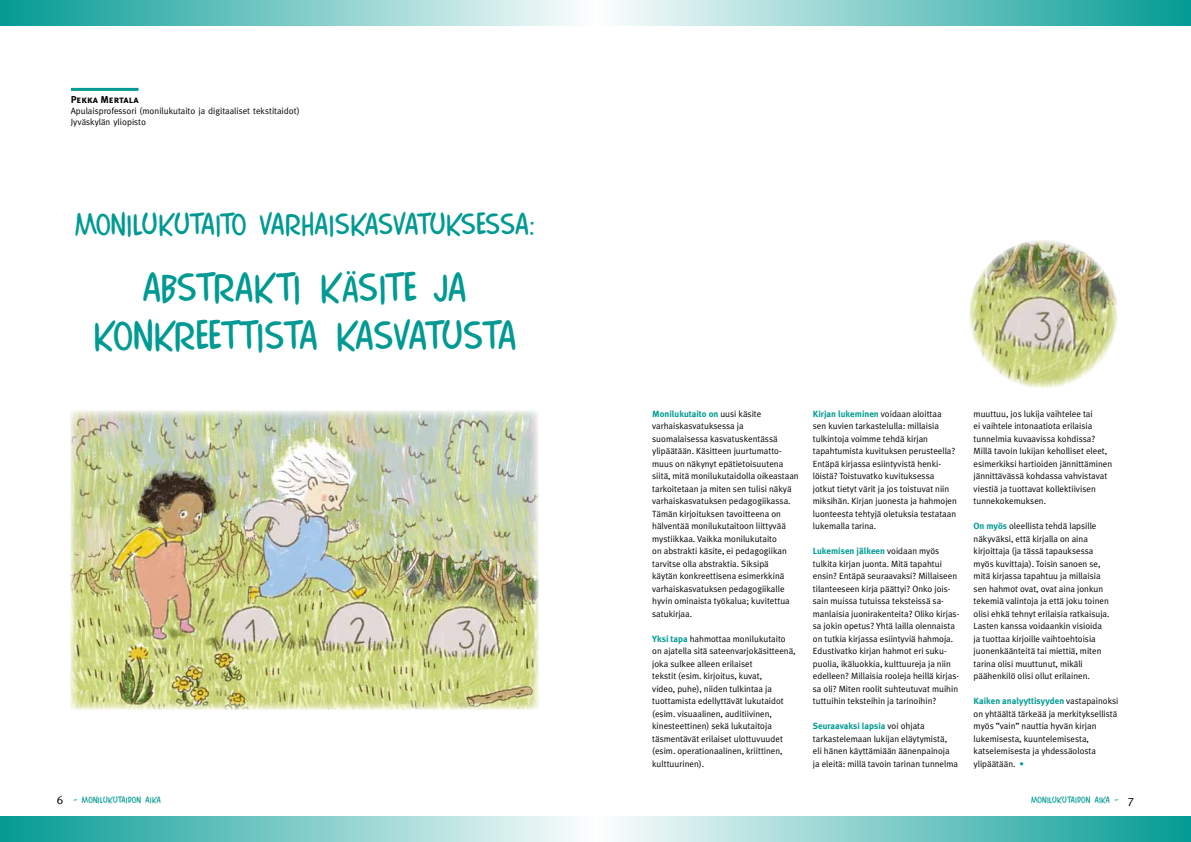
<style>
.page{position:relative;width:1191px;height:842px;background:#fff}
.page>*{position:absolute;margin:0;border:0;box-sizing:border-box;transform-origin:0 0}
.t1{font:36px/48px "Comics Car Toon";color:#009a93;text-align:center}
.t2{font:27px "Comics Car Toon";color:#009a93}
.t3{font:12px "Meta";color:#000}
.t4{font:10px "Meta Plus Bold Caps";color:#000}
.t5{font:9px/12.5px "Meta Plus Normal";color:#000}
.t6{font:700 9px "Meta Plus";color:#009a93}
.t7{font:9px/11px "Meta";color:#000}
.t8{font:8px "Comics Car Toon";letter-spacing:.03em;color:#009a93}
.s1{font-family:"Meta Plus Normal";font-weight:400;color:#000}
.s2{font-family:"Meta Plus";font-weight:700;color:#009a93}
.s3{color:#009a93}
</style>
<div class="page">
<hr style="left:71px;top:88px;width:67px;height:3px;background:#009a93">
<div style="left:0;top:0;width:595px;height:25px;background:linear-gradient(to right,#039b94,#fdfefd)"></div>
<div style="left:596px;top:0;width:595px;height:25px;background:linear-gradient(to right,#fdfefe,#049b94)"></div>
<div style="left:0;top:817px;width:595px;height:25px;background:linear-gradient(to right,#039b94,#fdfefd)"></div>
<div style="left:596px;top:817px;width:595px;height:25px;background:linear-gradient(to right,#fdfefe,#049b94)"></div>
<img style="left:71px;top:410px;width:468px;height:299px">
<img style="left:969px;top:240px;width:149px;height:148px">
<p class="t4" style="left:71px;top:94px;width:69px">Pekka Mertala</p>
<p class="t7" style="left:71px;top:105px;width:230px">Apulaisprofessori (monilukutaito ja digitaaliset tekstitaidot)<br>Jyväskylän yliopisto</p>
<h2 class="t2" style="left:75px;top:209px;width:462px">monilukutaito varhaiskasvatuksessa:</h2>
<h1 class="t1" style="left:93px;top:263px;width:425px">abstrakti käsite ja konkreettista kasvatusta</h1>
<p class="t6" style="left:652px;top:408px;width:111px">Monilukutaito on <span class="s1">uusi käsite</span></p>
<p class="t5" style="left:652px;top:420px;width:148px">varhaiskasvatuksessa ja suomalaisessa kasvatuskentässä ylipäätään. Käsitteen juurtumatto&shy;muus on näkynyt epätietoisuutena siitä, mitä monilukutaidolla oikeastaan tarkoitetaan ja miten sen tulisi näkyä varhaiskasvatuksen pedagogiikassa.<br>Tämän kirjoituksen tavoitteena on hälventää monilukutaitoon liittyvää mystiikkaa. Vaikka monilukutaito<br>on abstrakti käsite, ei pedagogiikan tarvitse olla abstraktia. Siksipä<br>käytän konkreettisena esimerkkinä varhaiskasvatuksen pedagogiikalle hyvin ominaista työkalua; kuvitettua satukirjaa.</p>
<p class="t5" style="left:652px;top:632px;width:145px"><span class="s2">Yksi tapa</span> hahmottaa monilukutaito on ajatella sitä sateenvarjokäsitteenä, joka sulkee alleen erilaiset<br>tekstit (esim. kirjoitus, kuvat,<br>video, puhe), niiden tulkintaa ja tuottamista edellyttävät lukutaidot (esim. visuaalinen, auditiivinen, kinesteettinen) sekä lukutaitoja täsmentävät erilaiset ulottuvuudet (esim. operationaalinen, kriittinen, kulttuurinen).</p>
<p class="t6" style="left:813px;top:408px;width:130px">Kirjan lukeminen <span class="s1">voidaan aloittaa</span></p>
<p class="t5" style="left:813px;top:420px;width:146px">sen kuvien tarkastelulla: millaisia tulkintoja voimme tehdä kirjan tapahtumista kuvituksen perusteella?<br>Entäpä kirjassa esiintyvistä henki&shy;löistä? Toistuvatko kuvituksessa jotkut tietyt värit ja jos toistuvat niin miksihän. Kirjan juonesta ja hahmojen luonteesta tehtyjä oletuksia testataan lukemalla tarina.</p>
<p class="t6" style="left:813px;top:546px;width:128px">Lukemisen jälkeen <span class="s1">voidaan myös</span></p>
<p class="t5" style="left:813px;top:557px;width:148px">tulkita kirjan juonta. Mitä tapahtui ensin? Entäpä seuraavaksi? Millaiseen tilanteeseen kirja päättyi? Onko jois&shy;sain muissa tutuissa teksteissä sa&shy;manlaisia juonirakenteita? Oliko kirjas&shy;sa jokin opetus? Yhtä lailla olennaista on tutkia kirjassa esiintyviä hahmoja.<br>Edustivatko kirjan hahmot eri suku&shy;puolia, ikäluokkia, kulttuureja ja niin edelleen? Millaisia rooleja heillä kirjas&shy;sa oli? Miten roolit suhteutuvat muihin tuttuihin teksteihin ja tarinoihin?</p>
<p class="t6" style="left:813px;top:721px;width:113px">Seuraavaksi lapsia <span class="s1">voi ohjata</span></p>
<p class="t5" style="left:813px;top:732px;width:147px">tarkastelemaan lukijan eläytymistä, eli hänen käyttämiään äänenpainoja ja eleitä: millä tavoin tarinan tunnelma</p>
<p class="t5" style="left:973px;top:407px;width:140px">muuttuu, jos lukija vaihtelee tai<br>ei vaihtele intonaatiota erilaisia tunnelmia kuvaavissa kohdissa?<br>Millä tavoin lukijan keholliset eleet, esimerkiksi hartioiden jännittäminen jännittävässä kohdassa vahvistavat viestiä ja tuottavat kollektiivisen tunnekokemuksen.</p>
<p class="t5" style="left:973px;top:520px;width:137px"><span class="s2">On myös</span> oleellista tehdä lapsille näkyväksi, että kirjalla on aina kirjoittaja (ja tässä tapauksessa myös kuvittaja). Toisin sanoen se, mitä kirjassa tapahtuu ja millaisia sen hahmot ovat, ovat aina jonkun tekemiä valintoja ja että joku toinen olisi ehkä tehnyt erilaisia ratkaisuja.<br>Lasten kanssa voidaankin visioida ja tuottaa kirjoille vaihtoehtoisia juonenkäänteitä tai miettiä, miten tarina olisi muuttunut, mikäli päähenkilö olisi ollut erilainen.</p>
<p class="t6" style="left:973px;top:696px;width:146px">Kaiken analyyttisyyden <span class="s1">vastapainoksi</span></p>
<p class="t5" style="left:973px;top:707px;width:145px">on yhtäältä tärkeää ja merkityksellistä myös ”vain” nauttia hyvän kirjan lukemisesta, kuuntelemisesta, katselemisesta ja yhdessäolosta ylipäätään. <span class="s3">•</span></p>
<h3 class="t3" style="left:57px;top:792px;width:8px">6</h3>
<h3 class="t3" style="left:1127px;top:792px;width:8px">7</h3>
<p class="t8" style="left:73px;top:795px;width:89px">– monilukutaidon aika</p>
<p class="t8" style="left:1031px;top:795px;width:89px">monilukutaidon aika –</p>
</div>
